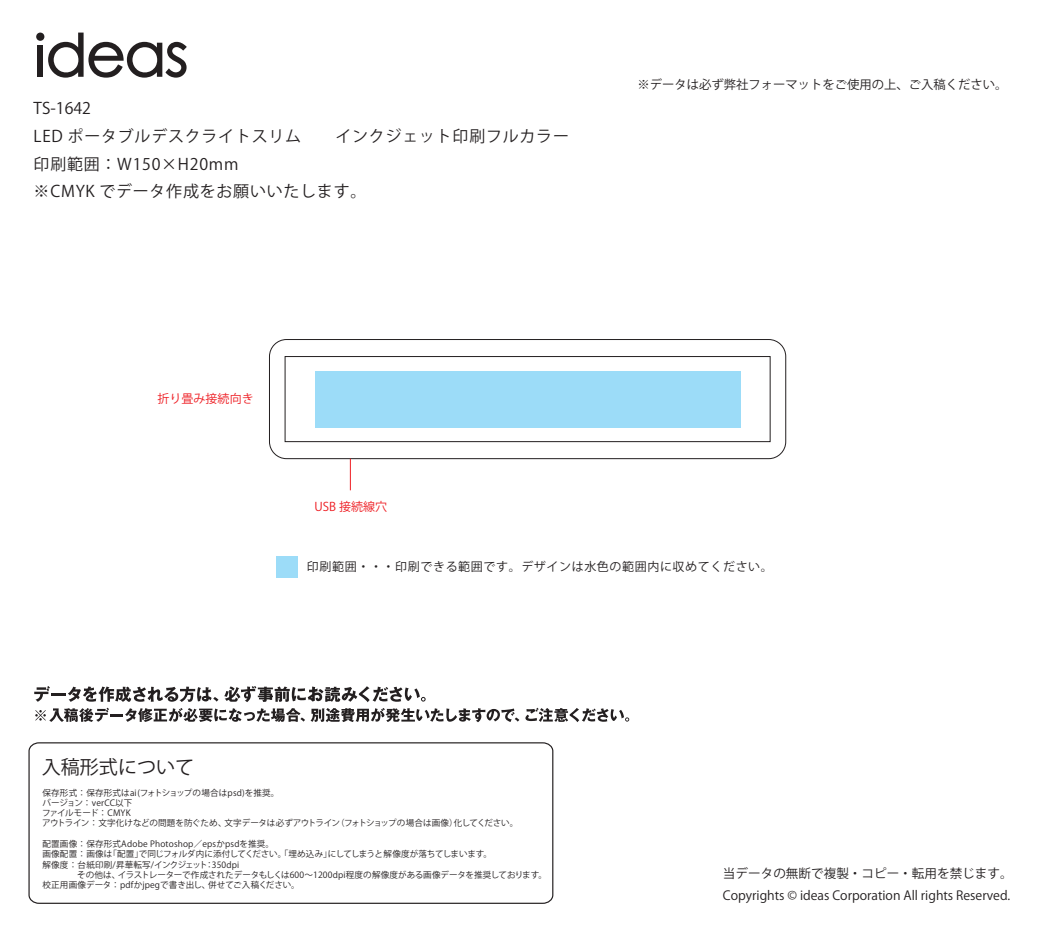
<style>
.page{position:relative;width:1044px;height:931px;background:#fff}
.page>*{position:absolute;margin:0;border:0;box-sizing:border-box;transform-origin:0 0}
.t1{font:19px "Koz Go Pro Bold 90 ms RKSJ H";color:#231f20}
.t2{font:15.9px/27.9px "Koz Go Pro Light 90 ms RKSJ H";letter-spacing:.05em;color:#231f20}
.t3{font:15.9px "Koz Go Pro Regular 90 ms RKSJ H";color:#231f20}
.t4{font:12.6px/22px "Koz Go Pro Regular 90 ms RKSJ H";color:#231f20}
.t5{font:12.3px "Koz Go Pro Regular 90 ms RKSJ H";color:#231f20}
.t6{font:12px "Koz Go Pro Light 90 ms RKSJ H";letter-spacing:.05em;color:#231f20}
.t7{font:12px "Koz Go Pr 6 N";color:#ee1d23}
.t8{font:8.6px/10.3px "Koz Go Pro Regular 90 ms RKSJ H";letter-spacing:.02em;color:#231f20}
.t9{font:8.6px/10.3px "Koz Go Pro Regular 90 ms RKSJ H";color:#231f20}
</style>
<div class="page">
<svg style="left:36px;top:33px;width:151px;height:45px"></svg>
<svg style="left:525px;top:707px;width:104px;height:15px"></svg>
<svg style="left:34px;top:686px;width:485px;height:36px"></svg>
<svg style="left:28px;top:742px;width:526px;height:162px"></svg>
<div style="left:276px;top:555px;width:22px;height:22px;background:#9cdcf8"></div>
<div style="left:269px;top:339px;width:516px;height:120px;border:1px solid #231f20;border-radius:17px"></div>
<div style="left:285px;top:356px;width:485px;height:86px;border:1px solid #231f20"></div>
<hr style="left:350px;top:458px;width:1px;height:32px;background:#ee1d23">
<div style="left:315px;top:370px;width:425px;height:57px;background:#9cdcf8"></div>
<h2 class="t3" style="left:34px;top:99px;width:59px">TS-1642</h2>
<h2 class="t2" style="left:34px;top:122px;width:536px">LED ポータブルデスクライトスリム　　インクジェット印刷フルカラー印刷範囲：W150×H20mm<br>※CMYK でデータ作成をお願いいたします。</h2>
<h3 class="t5" style="left:637px;top:77px;width:371px">※データは必ず弊社フォーマットをご使用の上、ご入稿ください。</h3>
<h3 class="t7" style="left:158px;top:392px;width:97px">折り畳み接続向き</h3>
<h3 class="t7" style="left:314px;top:500px;width:74px">USB 接続線穴</h3>
<h1 class="t1" style="left:42px;top:756px;width:154px">入稿形式について</h1>
<h3 class="t6" style="left:307px;top:559px;width:467px">印刷範囲・・・印刷できる範囲です。デザインは水色の範囲内に収めてください。</h3>
<p class="t9" style="left:42px;top:787px;width:477px">保存形式：保存形式はai(フォトショップの場合はpsd)を推奨。<br>バージョン：verCC以下<br>ファイルモード：CMYK<br>アウトライン：文字化けなどの問題を防ぐため、文字データは必ずアウトライン（フォトショップの場合は画像）化してください。</p>
<p class="t8" style="left:42px;top:838px;width:506px">配置画像：保存形式Adobe Photoshop／epsかpsdを推奨。<br>画像配置：画像は「配置」で同じフォルダ内に添付してください。「埋め込み」にしてしまうと解像度が落ちてしまいます。<br>解像度：台紙印刷/昇華転写/インクジェット：350dpi<br>　　　 その他は、イラストレーターで作成されたデータもしくは600～1200dpi程度の解像度がある画像データを推奨しております。校正用画像データ：pdfかjpegで書き出し、併せてご入稿ください。</p>
<h3 class="t4" style="left:722px;top:862px;width:291px">当データの無断で複製・コピー・転用を禁じます。<br>Copyrights © ideas Corporation All rights Reserved.</h3>
</div>
